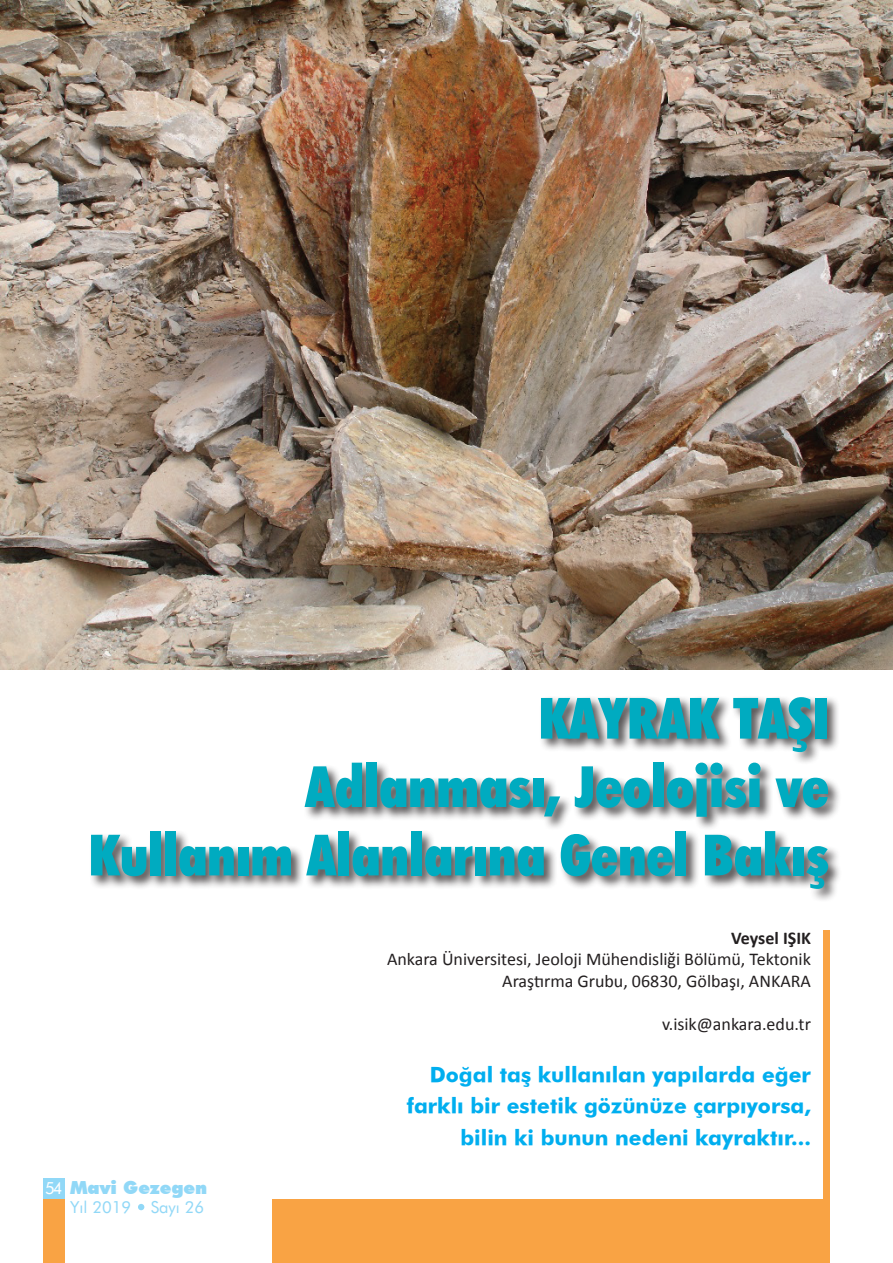
<style>
.page{position:relative;width:893px;height:1263px;background:#fff}
.page>*{position:absolute;margin:0;border:0;box-sizing:border-box;transform-origin:0 0}
.t1{font:900 condensed 57px/68.4px "Futura BT";color:#00abc0;text-align:right}
.t2{font:21px/31.5px "Futura Md BT Bold";color:#00aeef;text-align:right}
.t3{font:18px/21.6px "Calibri";color:#231f20;text-align:right}
.t4{font:900 18px "Futura BT";color:#91d8f7}
.t5{font:700 18px "Calibri";color:#231f20}
.t6{font:16.5px "Futura BT";color:#91d8f7}
.s1{font-weight:400;font-size:16.5px;color:#fff}
</style>
<div class="page">
<div style="left:43px;top:1178px;width:21px;height:64px;background:#91d8f7"></div>
<div style="left:43px;top:1199px;width:21px;height:64px;background:#f9a344"></div>
<div style="left:272px;top:1199px;width:557px;height:64px;background:#f9a344"></div>
<svg style="left:138px;top:1204px;width:6px;height:6px"></svg>
<img style="left:0;top:0;width:893px;height:670px">
<div style="left:823px;top:930px;width:6px;height:333px;background:#f9a344"></div>
<div style="left:89px;top:695px;width:753px;height:207px;background:#231f20;opacity:.75"></div>
<h1 class="t1" style="left:89px;top:684px;width:742px">KAYRAK TAŞI<br>Adlanması, Jeolojisi ve<br>Kullanım Alanlarına Genel Bakış</h1>
<p class="t5" style="left:731px;top:926px;width:81px">Veysel IŞIK</p>
<p class="t3" style="left:387px;top:947px;width:425px">Ankara Üniversitesi, Jeoloji Mühendisliği Bölümü, Tektonik<br>Araştırma Grubu, 06830, Gölbaşı, ANKARA</p>
<p class="t3" style="left:662px;top:1012px;width:150px">v.isik@ankara.edu.tr</p>
<p class="t4" style="left:45px;top:1177px;width:164px"><span class="s1">54</span> Mavi Gezegen</p>
<p class="t6" style="left:70px;top:1197px;width:136px">Yıl 2019 Sayı 26</p>
<p class="t2" style="left:407px;top:1058px;width:406px">Doğal taş kullanılan yapılarda eğer farklı bir estetik gözünüze çarpıyorsa, bilin ki bunun nedeni kayraktır...</p>
</div>
